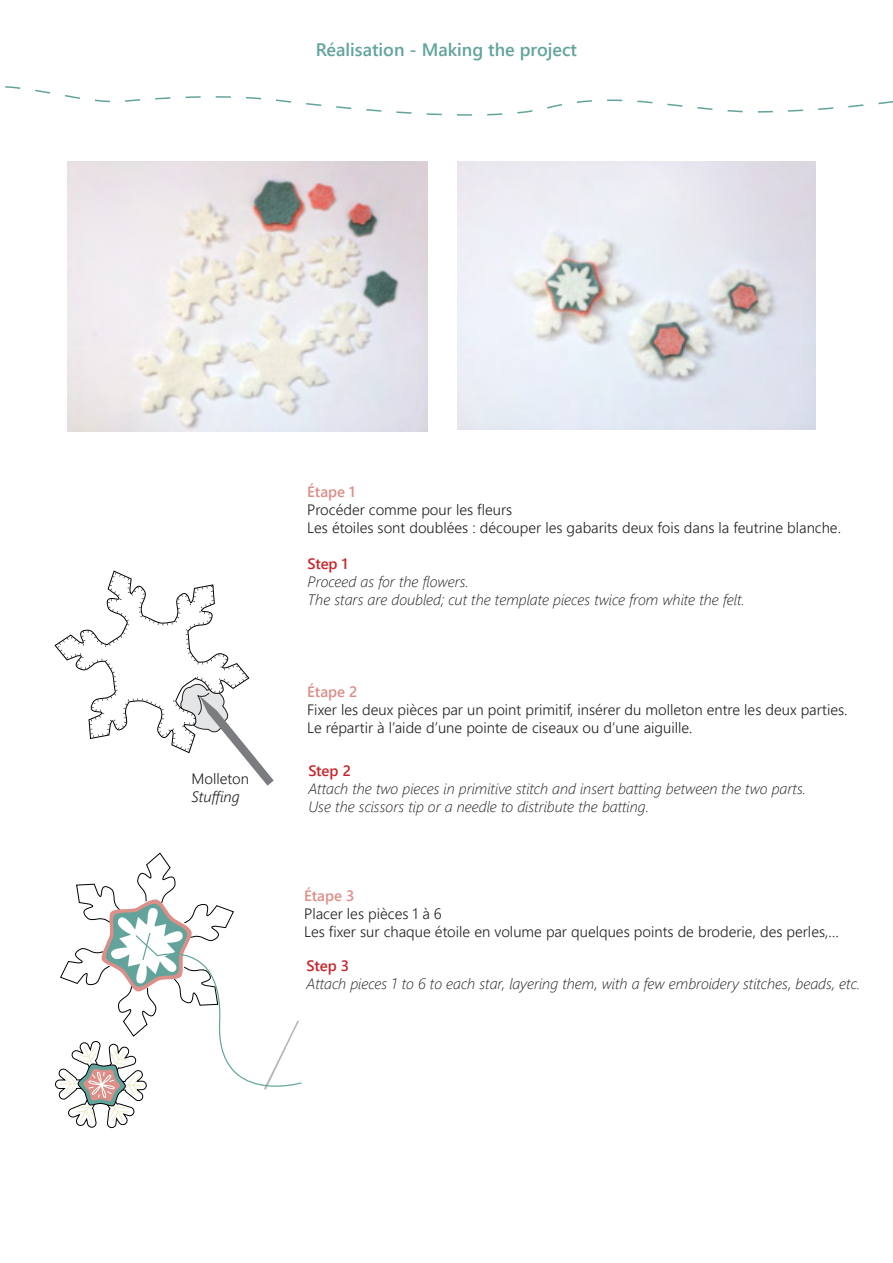
<style>
.page{position:relative;width:893px;height:1263px;background:#fff}
.page>*{position:absolute;margin:0;border:0;box-sizing:border-box;transform-origin:0 0}
.t1{font:18px "Webly Sleek UI Semibold";color:#62a49c}
.t2{font:15px/18px "Webly Sleek UI Semilight";color:#231f20}
.t3{font:italic 15px/18px "Webly Sleek UI Light";color:#231f20}
.t4{font:15px "Webly Sleek UI Semibold";color:#db8f88}
.t5{font:15px "Webly Sleek UI Semibold";letter-spacing:-.005em;color:#c7252b}
.t6{font:italic 15px "Webly Sleek UI Semilight";color:#231f20}
</style>
<div class="page">
<svg style="left:5px;top:86px;width:888px;height:30px"></svg>
<img style="left:68px;top:161px;width:360px;height:270px">
<img style="left:458px;top:162px;width:357px;height:268px">
<svg style="left:249px;top:677px;width:25px;height:109px"></svg>
<svg style="left:54px;top:290px;width:195px;height:563px"></svg>
<svg style="left:55px;top:853px;width:247px;height:275px"></svg>
<p class="t1" style="left:316px;top:42px;width:263px">Réalisation - Making the project</p>
<p class="t2" style="left:192px;top:771px;width:59px">Molleton</p>
<p class="t6" style="left:192px;top:791px;width:50px">Stuffing</p>
<p class="t4" style="left:307px;top:485px;width:50px">Étape 1</p>
<p class="t2" style="left:307px;top:502px;width:535px">Procéder comme pour les fleurs<br>Les étoiles sont doublées : découper les gabarits deux fois dans la feutrine blanche.</p>
<p class="t5" style="left:308px;top:558px;width:42px">Step 1</p>
<p class="t3" style="left:308px;top:574px;width:439px">Proceed as for the flowers.<br>The stars are doubled; cut the template pieces twice from white the felt.</p>
<p class="t4" style="left:307px;top:686px;width:52px">Étape 2</p>
<p class="t2" style="left:307px;top:702px;width:542px">Fixer les deux pièces par un point primitif, insérer du molleton entre les deux parties.<br>Le répartir à l’aide d’une pointe de ciseaux ou d’une aiguille.</p>
<p class="t5" style="left:309px;top:765px;width:44px">Step 2</p>
<p class="t3" style="left:309px;top:781px;width:499px">Attach the two pieces in primitive stitch and insert batting between the two parts.<br>Use the scissors tip or a needle to distribute the batting.</p>
<p class="t4" style="left:304px;top:889px;width:52px">Étape 3</p>
<p class="t2" style="left:304px;top:906px;width:536px">Placer les pièces 1 à 6<br>Les fixer sur chaque étoile en volume par quelques points de broderie, des perles,…</p>
<p class="t5" style="left:307px;top:960px;width:44px">Step 3</p>
<p class="t3" style="left:307px;top:976px;width:555px">Attach pieces 1 to 6 to each star, layering them, with a few embroidery stitches, beads, etc.</p>
</div>
